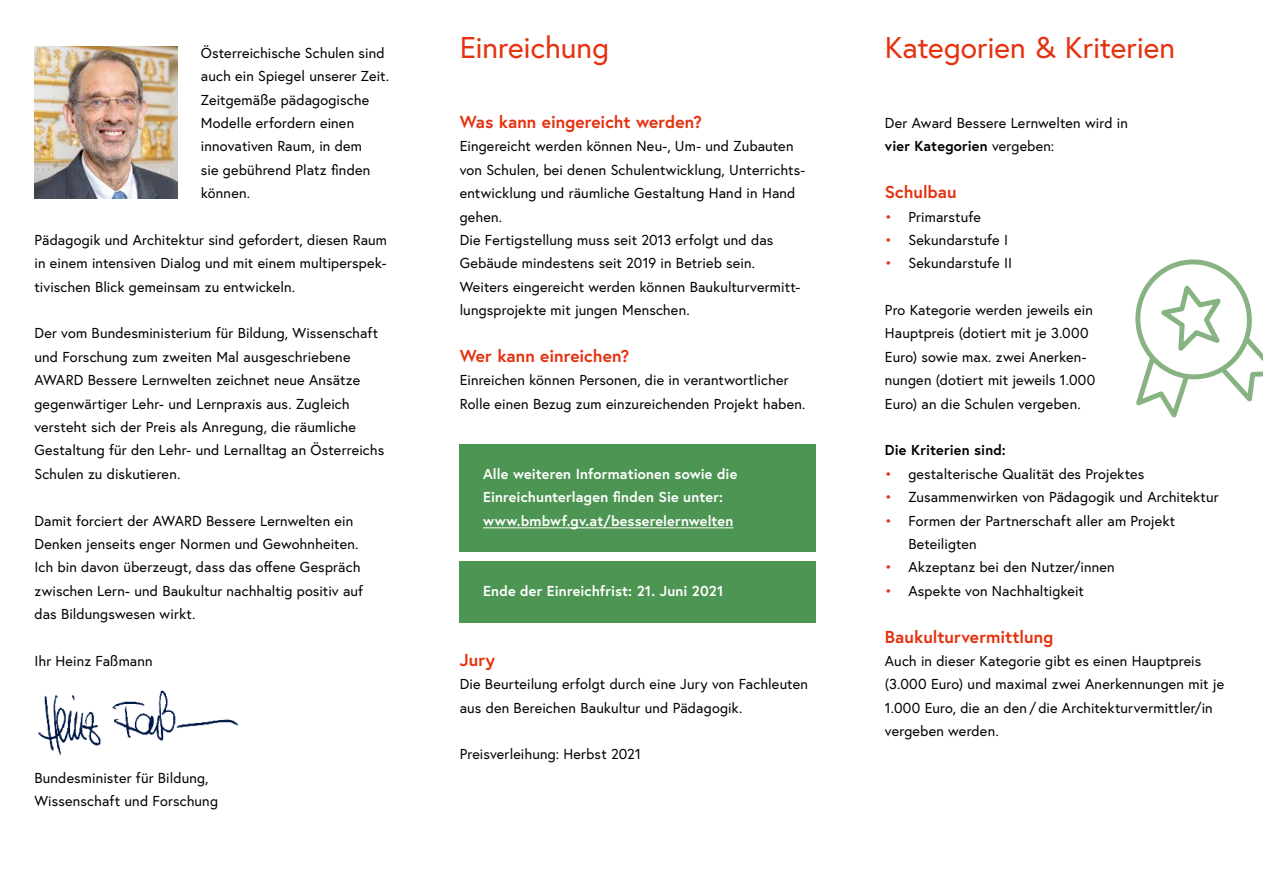
<style>
.page{position:relative;width:1263px;height:893px;background:#fff}
.page>*{position:absolute;margin:0;border:0;box-sizing:border-box;transform-origin:0 0}
.h1_ohne_Nummerierung{font:30px "Europa Austria";color:#e5310e}
.h2_ohne_Nummerierung{font:700 17.25px "Europa Austria";color:#e5310e}
.t1{font:14.4px/23.4px "Europa Austria";letter-spacing:.01em;color:#000}
.Infobox_p_Infobox_ohne_h{font:700 14.4px/23.4px "Europa Austria";letter-spacing:.01em;color:#fff}
.t2{font:700 14.4px "Europa Austria";letter-spacing:.005em;color:#000}
.s1{font-weight:700}
.s2{color:#e5310e}
</style>
<div class="page">
<img style="left:34px;top:46px;width:144px;height:152px">
<img style="left:38px;top:690px;width:201px;height:66px">
<div style="left:460px;top:444px;width:356px;height:108px;background:#4d9553"></div>
<hr style="left:483px;top:528px;width:250px;height:1px;background:#fff">
<div style="left:460px;top:561px;width:356px;height:61px;background:#4d9553"></div>
<svg style="left:1135px;top:259px;width:128px;height:159px"></svg>
<p class="t1" style="left:201px;top:41px;width:190px">Österreichische Schulen sind auch ein Spiegel unserer Zeit.<br>Zeitgemäße pädagogische<br>Modelle erfordern einen innovativen Raum, in dem<br>sie gebührend Platz finden können.</p>
<p class="t1" style="left:34px;top:228px;width:354px;text-align:justify">Pädagogik und Architektur sind gefordert, diesen Raum in einem intensiven Dialog und mit einem multiperspek&shy;tivischen Blick gemeinsam zu entwickeln.</p>
<p class="t1" style="left:34px;top:321px;width:351px">Der vom Bundesministerium für Bildung, Wissenschaft und Forschung zum zweiten Mal ausgeschriebene AWARD Bessere Lernwelten zeichnet neue Ansätze gegenwärtiger Lehr- und Lernpraxis aus. Zugleich versteht sich der Preis als Anregung, die räumliche Gestaltung für den Lehr- und Lernalltag an Österreichs Schulen zu diskutieren.</p>
<p class="t1" style="left:34px;top:509px;width:325px">Damit forciert der AWARD Bessere Lernwelten ein<br>Denken jenseits enger Normen und Gewohnheiten.</p>
<p class="t1" style="left:34px;top:555px;width:330px">Ich bin davon überzeugt, dass das offene Gespräch zwischen Lern- und Baukultur nachhaltig positiv auf das Bildungswesen wirkt.</p>
<p class="t1" style="left:34px;top:649px;width:120px">Ihr Heinz Faßmann</p>
<p class="t1" style="left:34px;top:766px;width:185px">Bundesminister für Bildung,<br>Wissenschaft und Forschung</p>
<h1 class="h1_ohne_Nummerierung" style="left:460px;top:28px;width:151px">Einreichung</h1>
<h2 class="h2_ohne_Nummerierung" style="left:460px;top:110px;width:244px">Was kann eingereicht werden?</h2>
<p class="t1" style="left:460px;top:134px;width:347px">Eingereicht werden können Neu-, Um- und Zubauten von Schulen, bei denen Schulentwicklung, Unterrichts&shy;entwicklung und räumliche Gestaltung Hand in Hand gehen.</p>
<p class="t1" style="left:460px;top:228px;width:315px">Die Fertigstellung muss seit 2013 erfolgt und das<br>Gebäude mindestens seit 2019 in Betrieb sein.</p>
<p class="t1" style="left:460px;top:275px;width:342px">Weiters eingereicht werden können Baukulturvermitt&shy;lungsprojekte mit jungen Menschen.</p>
<h2 class="h2_ohne_Nummerierung" style="left:460px;top:344px;width:171px">Wer kann einreichen?</h2>
<p class="t1" style="left:460px;top:368px;width:347px">Einreichen können Personen, die in verantwortlicher<br>Rolle einen Bezug zum einzureichenden Projekt haben.</p>
<p class="Infobox_p_Infobox_ohne_h" style="left:483px;top:462px;width:256px">Alle weiteren Informationen sowie die<br>Einreichunterlagen finden Sie unter: www.bmbwf.gv.at/besserelernwelten</p>
<p class="Infobox_p_Infobox_ohne_h" style="left:483px;top:579px;width:242px">Ende der Einreichfrist: 21. Juni 2021</p>
<h2 class="h2_ohne_Nummerierung" style="left:460px;top:648px;width:37px">Jury</h2>
<p class="t1" style="left:460px;top:672px;width:350px">Die Beurteilung erfolgt durch eine Jury von Fachleuten aus den Bereichen Baukultur und Pädagogik.</p>
<p class="t1" style="left:460px;top:742px;width:183px">Preisverleihung: Herbst 2021</p>
<h1 class="h1_ohne_Nummerierung" style="left:885px;top:28px;width:292px">Kategorien &amp; Kriterien</h1>
<p class="t1" style="left:885px;top:111px;width:245px">Der Award Bessere Lernwelten wird in <span class="s1">vier Kategorien</span> vergeben:</p>
<h2 class="h2_ohne_Nummerierung" style="left:885px;top:180px;width:73px">Schulbau</h2>
<p class="t1" style="left:885px;top:205px;width:97px"><span class="s2">•</span> Primarstufe</p>
<p class="t1" style="left:885px;top:228px;width:125px"><span class="s2">•</span> Sekundarstufe I</p>
<p class="t1" style="left:885px;top:251px;width:129px"><span class="s2">•</span> Sekundarstufe II</p>
<p class="t1" style="left:885px;top:298px;width:212px">Pro Kategorie werden jeweils ein<br>Hauptpreis (dotiert mit je 3.000<br>Euro) sowie max. zwei Anerken&shy;nungen (dotiert mit jeweils 1.000<br>Euro) an die Schulen vergeben.</p>
<p class="t2" style="left:885px;top:441px;width:122px">Die Kriterien sind:</p>
<p class="t1" style="left:885px;top:462px;width:261px"><span class="s2">•</span> gestalterische Qualität des Projektes</p>
<p class="t1" style="left:885px;top:485px;width:335px"><span class="s2">•</span> Zusammenwirken von Pädagogik und Architektur</p>
<p class="t1" style="left:908px;top:509px;width:268px;text-indent:-23px"><span class="s2">•</span> Formen der Partnerschaft aller am Projekt<br>Beteiligten</p>
<p class="t1" style="left:885px;top:555px;width:231px"><span class="s2">•</span> Akzeptanz bei den Nutzer/innen</p>
<p class="t1" style="left:885px;top:579px;width:200px"><span class="s2">•</span> Aspekte von Nachhaltigkeit</p>
<h2 class="h2_ohne_Nummerierung" style="left:885px;top:625px;width:170px">Baukulturvermittlung</h2>
<p class="t1" style="left:885px;top:649px;width:341px">Auch in dieser Kategorie gibt es einen Hauptpreis (3.000 Euro) und maximal zwei Anerkennungen mit je 1.000 Euro, die an den / die Architekturvermittler/in vergeben werden.</p>
</div>
